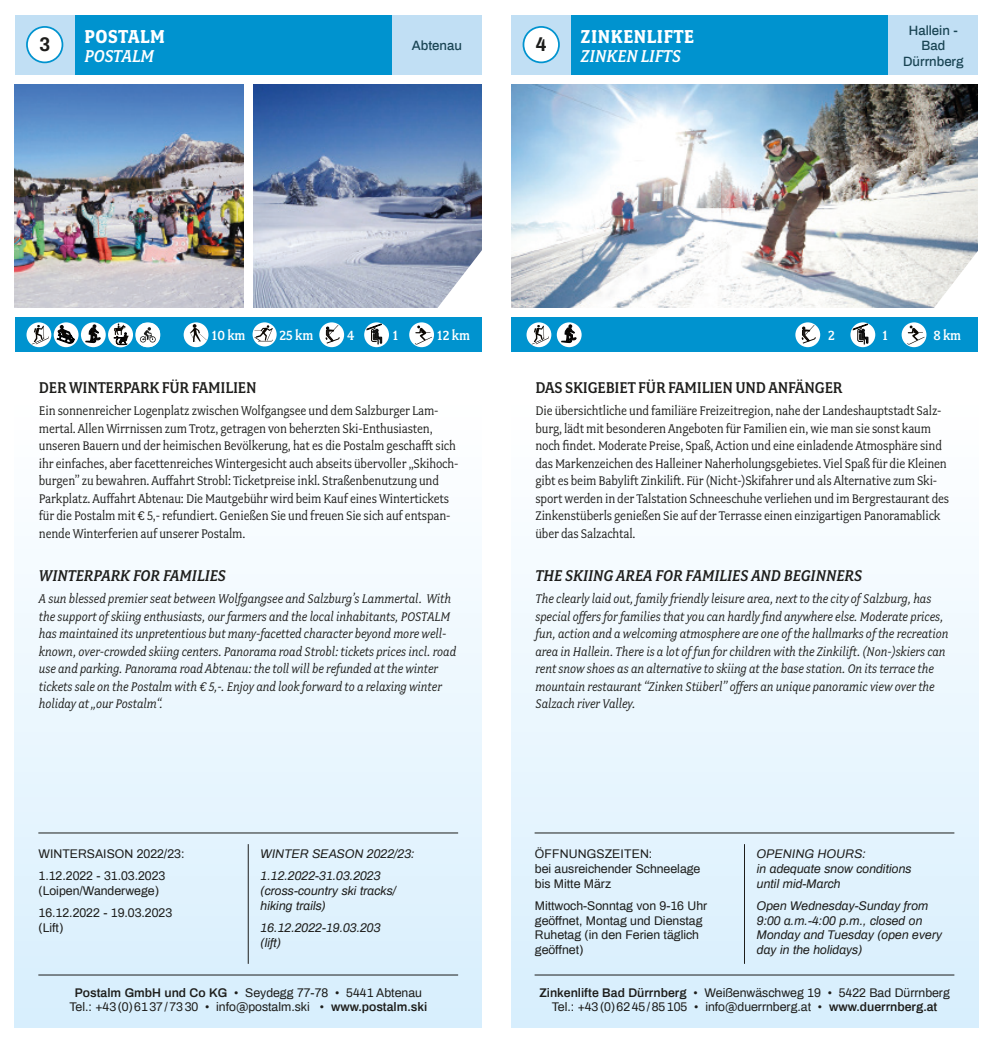
<style>
.page{position:relative;width:993px;height:1042px;background:#fff}
.page>*{position:absolute;margin:0;border:0;box-sizing:border-box;transform-origin:0 0}
.t1{font:700 21px "Fairplex Narrow OT";letter-spacing:.03em;color:#fff}
.t2{font:italic 19.25px "Fairplex Narrow OT Med";color:#fff}
.t3{font:700 19.25px "Archivo";color:#1d1d1b}
.t4{font:500 17.5px "Fairplex Narrow OT";letter-spacing:-.01em;color:#1d1d1b}
.t5{font:italic 17.5px "Fairplex Narrow OT Med";color:#1d1d1b}
.t6{font:500 14.88px "Fairplex Narrow OT";color:#fff}
.t7{font:14px/17.5px "Fairplex Narrow OT";letter-spacing:-.01em;color:#1d1d1b}
.t8{font:italic 14px/17.5px "Fairplex Narrow OT";color:#1d1d1b}
.t9{font:500 13.12px/15.8px "Archivo";color:#194453;text-align:center}
.t10{font:12.25px/14.7px "Archivo";color:#1d1d1b}
.t11{font:italic 12.25px/14.7px "Archivo";color:#1d1d1b}
.s1{font-weight:600}
</style>
<div class="page">
<div style="left:15px;top:394px;width:466px;height:633px;background:linear-gradient(to bottom,#fff,#d7eefd)"></div>
<div style="left:511px;top:394px;width:466px;height:633px;background:linear-gradient(to bottom,#fff,#d7eefd)"></div>
<div style="left:15px;top:317px;width:466px;height:35px;background:#0093cf"></div>
<div style="left:511px;top:317px;width:466px;height:35px;background:#0093cf"></div>
<div style="left:74px;top:15px;width:318px;height:59px;background:#0093cf"></div>
<div style="left:571px;top:15px;width:317px;height:59px;background:#0093cf"></div>
<div style="left:15px;top:15px;width:59px;height:59px;background:#c1dff4"></div>
<div style="left:511px;top:15px;width:60px;height:59px;background:#c1dff4"></div>
<div style="left:392px;top:15px;width:89px;height:59px;background:#c1dff4"></div>
<div style="left:888px;top:15px;width:89px;height:59px;background:#c1dff4"></div>
<img style="left:15px;top:84px;width:228px;height:224px">
<img style="left:511px;top:84px;width:466px;height:224px">
<img style="left:253px;top:84px;width:228px;height:224px">
<hr style="left:38px;top:974px;width:420px;height:1px;background:#1d1d1b">
<hr style="left:534px;top:974px;width:420px;height:1px;background:#1d1d1b">
<hr style="left:38px;top:832px;width:420px;height:1px;background:#1d1d1b">
<hr style="left:534px;top:832px;width:420px;height:1px;background:#1d1d1b">
<hr style="left:248px;top:844px;width:1px;height:120px;background:#1d1d1b">
<hr style="left:743px;top:844px;width:1px;height:120px;background:#1d1d1b">
<div style="left:27px;top:27px;width:35px;height:35px;background:#fff;border-radius:50%"></div>
<div style="left:26px;top:26px;width:37px;height:37px;border:2px solid #0093cf;border-radius:50%"></div>
<div style="left:523px;top:27px;width:35px;height:35px;background:#fff;border-radius:50%"></div>
<div style="left:522px;top:26px;width:37px;height:37px;border:2px solid #0093cf;border-radius:50%"></div>
<svg style="left:409px;top:322px;width:25px;height:25px"></svg>
<svg style="left:415px;top:325px;width:17px;height:19px"></svg>
<div style="left:319px;top:322px;width:25px;height:25px;background:#fff;border-radius:50%"></div>
<svg style="left:325px;top:325px;width:14px;height:18px"></svg>
<svg style="left:364px;top:322px;width:25px;height:25px"></svg>
<svg style="left:367px;top:324px;width:14px;height:20px"></svg>
<div style="left:183px;top:322px;width:25px;height:25px;background:#fff;border-radius:50%"></div>
<svg style="left:190px;top:324px;width:17px;height:18px"></svg>
<svg style="left:252px;top:322px;width:24px;height:24px"></svg>
<svg style="left:254px;top:325px;width:19px;height:16px"></svg>
<svg style="left:26px;top:322px;width:25px;height:25px"></svg>
<svg style="left:31px;top:325px;width:18px;height:20px"></svg>
<svg style="left:54px;top:322px;width:24px;height:25px"></svg>
<svg style="left:57px;top:325px;width:17px;height:18px"></svg>
<svg style="left:81px;top:322px;width:25px;height:25px"></svg>
<svg style="left:86px;top:325px;width:14px;height:18px"></svg>
<svg style="left:135px;top:322px;width:25px;height:25px"></svg>
<svg style="left:136px;top:323px;width:23px;height:24px"></svg>
<svg style="left:140px;top:327px;width:16px;height:15px"></svg>
<div style="left:108px;top:322px;width:25px;height:25px;background:#fff;border-radius:50%"></div>
<svg style="left:114px;top:323px;width:14px;height:22px"></svg>
<svg style="left:850px;top:322px;width:25px;height:25px"></svg>
<svg style="left:853px;top:324px;width:14px;height:20px"></svg>
<svg style="left:901px;top:322px;width:25px;height:25px"></svg>
<svg style="left:907px;top:325px;width:17px;height:19px"></svg>
<div style="left:795px;top:322px;width:24px;height:25px;background:#fff;border-radius:50%"></div>
<svg style="left:801px;top:325px;width:14px;height:18px"></svg>
<svg style="left:526px;top:322px;width:25px;height:25px"></svg>
<svg style="left:531px;top:325px;width:18px;height:20px"></svg>
<svg style="left:556px;top:322px;width:25px;height:25px"></svg>
<svg style="left:561px;top:325px;width:15px;height:18px"></svg>
<svg style="left:437px;top:250px;width:45px;height:58px"></svg>
<svg style="left:933px;top:250px;width:45px;height:58px"></svg>
<h1 class="t1" style="left:84px;top:24px;width:82px">POSTALM</h1>
<h2 class="t2" style="left:84px;top:45px;width:71px">POSTALM</h2>
<h2 class="t3" style="left:39px;top:31px;width:12px">3</h2>
<h2 class="t3" style="left:535px;top:31px;width:12px">4</h2>
<p class="t9" style="left:412px;top:37px;width:52px">Abtenau</p>
<h1 class="t1" style="left:580px;top:24px;width:115px">ZINKENLIFTE</h1>
<h2 class="t2" style="left:580px;top:45px;width:101px">ZINKEN LIFTS</h2>
<p class="t9" style="left:902px;top:22px;width:62px">Hallein -<br>Bad<br>Dürrnberg</p>
<p class="t6" style="left:212px;top:327px;width:35px">10 km</p>
<p class="t6" style="left:279px;top:327px;width:35px">25 km</p>
<p class="t6" style="left:347px;top:327px;width:9px">4</p>
<p class="t6" style="left:392px;top:327px;width:7px">1</p>
<p class="t6" style="left:437px;top:327px;width:34px">12 km</p>
<p class="t6" style="left:827px;top:327px;width:8px">2</p>
<p class="t6" style="left:882px;top:327px;width:7px">1</p>
<p class="t6" style="left:933px;top:327px;width:29px">8 km</p>
<p class="t4" style="left:39px;top:377px;width:219px">DER WINTERPARK FÜR FAMILIEN</p>
<p class="t7" style="left:39px;top:402px;width:421px">Ein sonnenreicher Logenplatz zwischen Wolfgangsee und dem Salzburger Lam&shy;mertal. Allen Wirrnissen zum Trotz, getragen von beherzten Ski-Enthusiasten, unseren Bauern und der heimischen Bevölkerung, hat es die Postalm geschafft sich ihr einfaches, aber facettenreiches Wintergesicht auch abseits übervoller „Skihoch&shy;burgen” zu bewahren. Auffahrt Strobl: Ticketpreise inkl. Straßenbenutzung und Parkplatz. Auffahrt Abtenau: Die Mautgebühr wird beim Kauf eines Wintertickets für die Postalm mit € 5,- refundiert. Genießen Sie und freuen Sie sich auf entspan&shy;nende Winterferien auf unserer Postalm.</p>
<p class="t5" style="left:39px;top:565px;width:188px">WINTERPARK FOR FAMILIES</p>
<p class="t8" style="left:39px;top:590px;width:418px">A sun blessed premier seat between Wolfgangsee and Salzburg’s Lammertal. With the support of skiing enthusiasts, our farmers and the local inhabitants, POSTALM has maintained its unpretentious but many-facetted character beyond more well&shy;known, over-crowded skiing centers. Panorama road Strobl: tickets prices incl. road use and parking. Panorama road Abtenau: the toll will be refunded at the winter tickets sale on the Postalm with € 5,-. Enjoy and look forward to a relaxing winter holiday at „our Postalm“.</p>
<p class="t10" style="left:39px;top:842px;width:147px;line-height:22.1px">WINTERSAISON 2022/23:<br>1.12.2022 - 31.03.2023</p>
<p class="t10" style="left:39px;top:879px;width:135px;line-height:22.1px">(Loipen/Wanderwege)<br>16.12.2022 - 19.03.2023</p>
<p class="t10" style="left:39px;top:920px;width:26px">(Lift)</p>
<p class="t11" style="left:260px;top:842px;width:155px;line-height:22.1px">WINTER SEASON 2022/23:<br>1.12.2022-31.03.2023</p>
<p class="t11" style="left:260px;top:883px;width:137px">(cross-country ski tracks/ hiking trails)</p>
<p class="t11" style="left:260px;top:920px;width:121px">16.12.2022-19.03.203 (lift)</p>
<p class="t4" style="left:535px;top:377px;width:308px">DAS SKIGEBIET FÜR FAMILIEN UND ANFÄNGER</p>
<p class="t7" style="left:535px;top:402px;width:415px">Die übersichtliche und familiäre Freizeitregion, nahe der Landeshauptstadt Salz&shy;burg, lädt mit besonderen Angeboten für Familien ein, wie man sie sonst kaum noch findet. Moderate Preise, Spaß, Action und eine einladende Atmosphäre sind das Markenzeichen des Halleiner Naherholungsgebietes. Viel Spaß für die Kleinen gibt es beim Babylift Zinkilift. Für (Nicht-)Skifahrer und als Alternative zum Ski&shy;sport werden in der Talstation Schneeschuhe verliehen und im Bergrestaurant des Zinkenstüberls genießen Sie auf der Terrasse einen einzigartigen Panoramablick über das Salzachtal.</p>
<p class="t5" style="left:535px;top:565px;width:328px">THE SKIING AREA FOR FAMILIES AND BEGINNERS</p>
<p class="t8" style="left:535px;top:590px;width:414px">The clearly laid out, family friendly leisure area, next to the city of Salzburg, has special offers for families that you can hardly find anywhere else. Moderate prices, fun, action and a welcoming atmosphere are one of the hallmarks of the recreation area in Hallein. There is a lot of fun for children with the Zinkilift. (Non-)skiers can rent snow shoes as an alternative to skiing at the base station. On its terrace the mountain restaurant “Zinken Stüberl” offers an unique panoramic view over the Salzach river Valley.</p>
<p class="t10" style="left:534px;top:846px;width:167px">ÖFFNUNGSZEITEN:<br>bei ausreichender Schneelage bis Mitte März</p>
<p class="t10" style="left:534px;top:897px;width:174px">Mittwoch-Sonntag von 9-16 Uhr geöffnet, Montag und Dienstag<br>Ruhetag (in den Ferien täglich geöffnet)</p>
<p class="t11" style="left:756px;top:846px;width:156px">OPENING HOURS:<br>in adequate snow conditions until mid-March</p>
<p class="t11" style="left:756px;top:897px;width:187px">Open Wednesday-Sunday from<br>9:00 a.m.-4:00 p.m., closed on<br>Monday and Tuesday (open every day in the holidays)</p>
<p class="t10" style="left:69px;top:984px;width:359px;text-align:center"><span class="s1">Postalm GmbH und Co KG</span> • Seydegg 77-78 • 5441 Abtenau<br>Tel.: +43(0)6137/7330 • info@postalm.ski • <span class="s1">www.postalm.ski</span></p>
<p class="t10" style="left:539px;top:984px;width:412px;text-align:center"><span class="s1">Zinkenlifte Bad Dürrnberg</span> • Weißenwäschweg 19 • 5422 Bad Dürrnberg<br>Tel.: +43(0)6245/85105 • info@duerrnberg.at • <span class="s1">www.duerrnberg.at</span></p>
</div>
